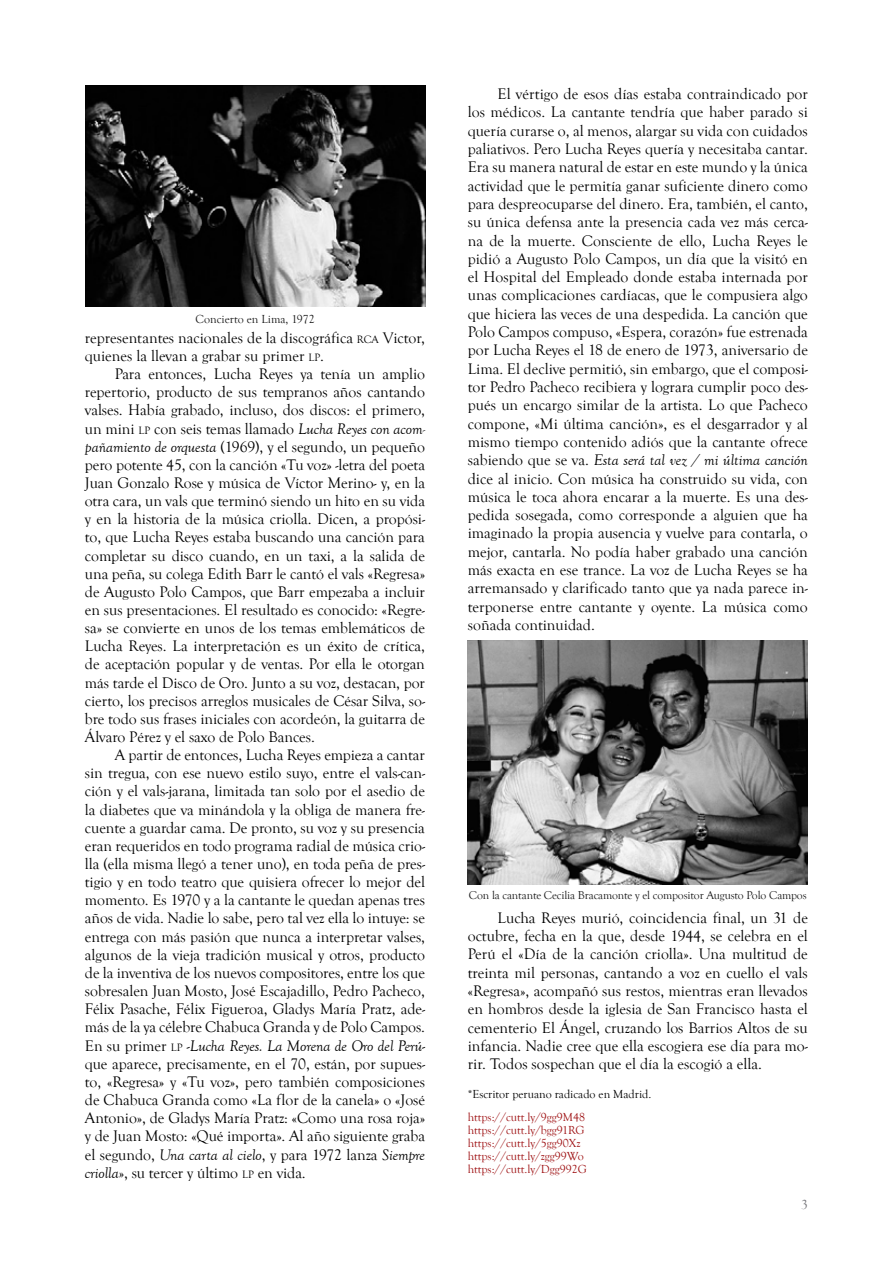
<style>
.page{position:relative;width:893px;height:1263px;background:#fff}
.page>*{position:absolute;margin:0;border:0;box-sizing:border-box;transform-origin:0 0}
.t1{font:15.75px/18.1px "Goudy Old Style T";color:#000;text-align:justify}
.t2{font:13.5px "Goudy Old Style T";color:#727277}
.t3{font:12px/13px "Goudy Old Style T";color:#9e1012}
.t4{font:12px "Goudy Old Style T";color:#000}
.t5{font:12px "Goudy Old Style T";color:#191919}
.t6{font:11.7px "Goudy Old Style T";letter-spacing:-.01em;color:#191919}
.s1{font-size:10.95px}
.s2{font-style:italic}
</style>
<div class="page">
<img style="left:85px;top:85px;width:340px;height:221px">
<img style="left:468px;top:640px;width:340px;height:244px">
<p class="t5" style="left:196px;top:312px;width:121px">Concierto en Lima, 1972</p>
<p class="t1" style="left:85px;top:329px;width:342px">representantes nacionales de la discográfica <span class="s1">RCA</span> Victor, quienes la llevan a grabar su primer <span class="s1">LP</span>.</p>
<p class="t1" style="left:85px;top:365px;width:342px;text-indent:30px">Para entonces, Lucha Reyes ya tenía un amplio repertorio, producto de sus tempranos años cantando valses. Había grabado, incluso, dos discos: el primero, un mini <span class="s1">LP</span> con seis temas llamado <span class="s2">Lucha Reyes con acom&shy;pañamiento de orquesta</span> (1969), y el segundo, un pequeño pero potente 45, con la canción «Tu voz» -letra del poeta Juan Gonzalo Rose y música de Víctor Merino- y, en la otra cara, un vals que terminó siendo un hito en su vida y en la historia de la música criolla. Dicen, a propósi&shy;to, que Lucha Reyes estaba buscando una canción para completar su disco cuando, en un taxi, a la salida de una peña, su colega Edith Barr le cantó el vals «Regresa» de Augusto Polo Campos, que Barr empezaba a incluir en sus presentaciones. El resultado es conocido: «Regre&shy;sa» se convierte en unos de los temas emblemáticos de Lucha Reyes. La interpretación es un éxito de crítica, de aceptación popular y de ventas. Por ella le otorgan más tarde el Disco de Oro. Junto a su voz, destacan, por cierto, los precisos arreglos musicales de César Silva, so&shy;bre todo sus frases iniciales con acordeón, la guitarra de Álvaro Pérez y el saxo de Polo Bances.</p>
<p class="t1" style="left:85px;top:746px;width:342px;text-indent:30px">A partir de entonces, Lucha Reyes empieza a cantar sin tregua, con ese nuevo estilo suyo, entre el vals-can&shy;ción y el vals-jarana, limitada tan solo por el asedio de la diabetes que va minándola y la obliga de manera fre&shy;cuente a guardar cama. De pronto, su voz y su presencia eran requeridos en todo programa radial de música crio&shy;lla (ella misma llegó a tener uno), en toda peña de pres&shy;tigio y en todo teatro que quisiera ofrecer lo mejor del momento. Es 1970 y a la cantante le quedan apenas tres años de vida. Nadie lo sabe, pero tal vez ella lo intuye: se entrega con más pasión que nunca a interpretar valses, algunos de la vieja tradición musical y otros, producto de la inventiva de los nuevos compositores, entre los que sobresalen Juan Mosto, José Escajadillo, Pedro Pacheco, Félix Pasache, Félix Figueroa, Gladys María Pratz, ade&shy;más de la ya célebre Chabuca Granda y de Polo Campos.<br>En su primer <span class="s1">LP</span> -<span class="s2">Lucha Reyes. La Morena de Oro del Perú&shy;</span>que aparece, precisamente, en el 70, están, por supues&shy;to, «Regresa» y «Tu voz», pero también composiciones de Chabuca Granda como «La flor de la canela» o «José Antonio», de Gladys María Pratz: «Como una rosa roja» y de Juan Mosto: «Qué importa». Al año siguiente graba el segundo, <span class="s2">Una carta al cielo</span>, y para 1972 lanza <span class="s2">Siempre criolla</span>», su tercer y último <span class="s1">LP</span> en vida.</p>
<p class="t1" style="left:468px;top:85px;width:342px;text-indent:30px">El vértigo de esos días estaba contraindicado por los médicos. La cantante tendría que haber parado si quería curarse o, al menos, alargar su vida con cuidados paliativos. Pero Lucha Reyes quería y necesitaba cantar.<br>Era su manera natural de estar en este mundo y la única actividad que le permitía ganar suficiente dinero como para despreocuparse del dinero. Era, también, el canto, su única defensa ante la presencia cada vez más cerca&shy;na de la muerte. Consciente de ello, Lucha Reyes le pidió a Augusto Polo Campos, un día que la visitó en el Hospital del Empleado donde estaba internada por unas complicaciones cardíacas, que le compusiera algo que hiciera las veces de una despedida. La canción que Polo Campos compuso, «Espera, corazón» fue estrenada por Lucha Reyes el 18 de enero de 1973, aniversario de Lima. El declive permitió, sin embargo, que el composi&shy;tor Pedro Pacheco recibiera y lograra cumplir poco des&shy;pués un encargo similar de la artista. Lo que Pacheco compone, «Mi última canción», es el desgarrador y al mismo tiempo contenido adiós que la cantante ofrece sabiendo que se va. <span class="s2">Esta será tal vez / mi última canción </span>dice al inicio. Con música ha construido su vida, con música le toca ahora encarar a la muerte. Es una des&shy;pedida sosegada, como corresponde a alguien que ha imaginado la propia ausencia y vuelve para contarla, o mejor, cantarla. No podía haber grabado una canción más exacta en ese trance. La voz de Lucha Reyes se ha arremansado y clarificado tanto que ya nada parece in&shy;terponerse entre cantante y oyente. La música como soñada continuidad.</p>
<p class="t6" style="left:469px;top:888px;width:339px">Con la cantante Cecilia Bracamonte y el compositor Augusto Polo Campos</p>
<p class="t1" style="left:468px;top:909px;width:342px;text-indent:30px">Lucha Reyes murió, coincidencia final, un 31 de octubre, fecha en la que, desde 1944, se celebra en el Perú el «Día de la canción criolla». Una multitud de treinta mil personas, cantando a voz en cuello el vals «Regresa», acompañó sus restos, mientras eran llevados en hombros desde la iglesia de San Francisco hasta el cementerio El Ángel, cruzando los Barrios Altos de su infancia. Nadie cree que ella escogiera ese día para mo&shy;rir. Todos sospechan que el día la escogió a ella.</p>
<p class="t4" style="left:468px;top:1087px;width:185px">*Escritor peruano radicado en Madrid.</p>
<p class="t3" style="left:468px;top:1111px;width:121px">https://cutt.ly/9gg9M48 https://cutt.ly/bgg91RG https://cutt.ly/5gg90Xz https://cutt.ly/zgg99Wo https://cutt.ly/Dgg992G</p>
<p class="t2" style="left:801px;top:1197px;width:8px">3</p>
</div>
